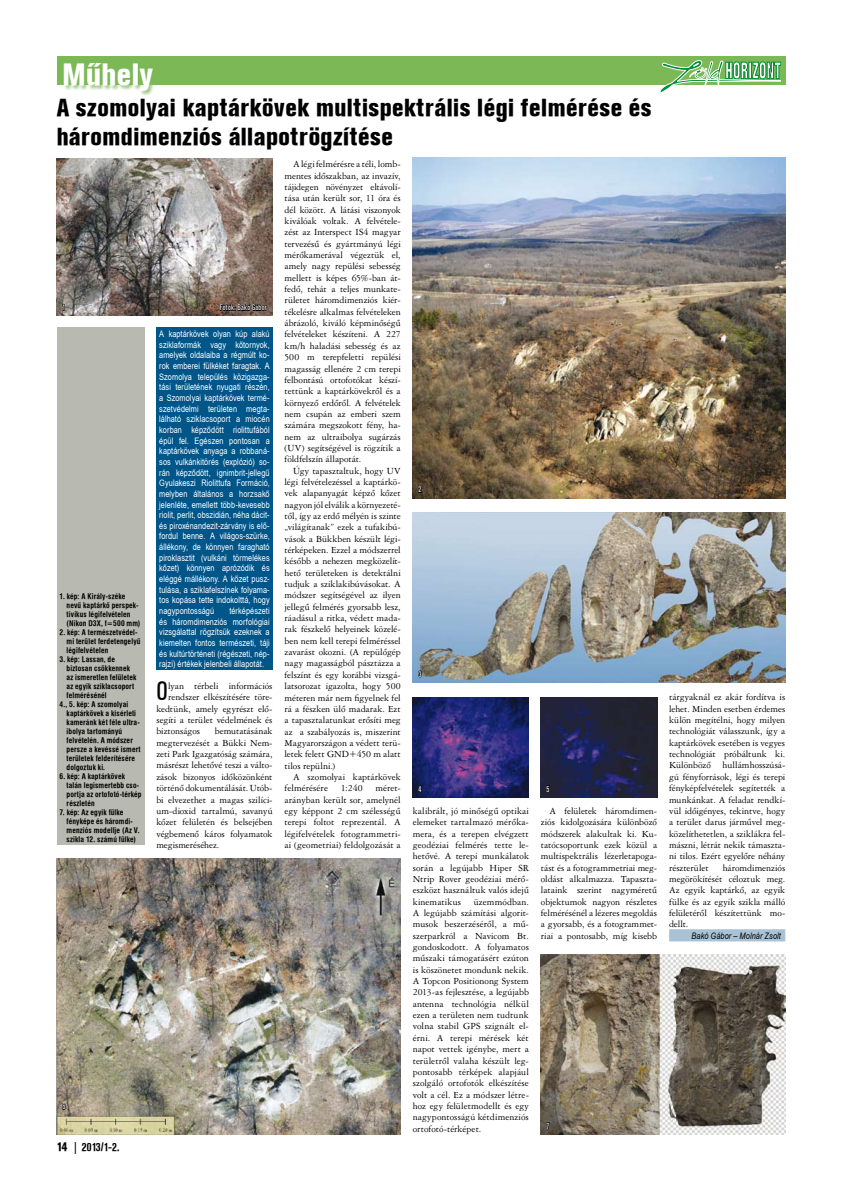
<style>
.page{position:relative;width:842px;height:1191px;background:#fff}
.page>*{position:absolute;margin:0;border:0;box-sizing:border-box;transform-origin:0 0}
.t1{font:700 30px "Akzidenz Grotesk Cn X PFL";color:#fff}
.t2{font:26.1px "Akzidenz Grotesk Cn PFL";color:#000}
.t3{font:700 24px/28.8px "Akzidenz Grotesk Cn X PFL";color:#000}
.t4{font:700 12px "Akzidenz Grotesk Cn PFL";color:#000}
.t5{font:10px/11.3px "American Garamond PFL";color:#000;text-align:justify}
.t6{font:9px/10.6px "Arial Nr PFL";letter-spacing:.005em;color:#fff;text-align:justify}
.t7{font:italic 9px "Arial Nr PFL";letter-spacing:.01em;color:#000}
.t8{font:8px "Akzidenz Grotesk Cn PFL";color:#fff}
.t9{font:700 7.5px/9px "Swiss 721 Cn PFL";letter-spacing:.02em;color:#000}
.s1{font-family:"Akzidenz Grotesk Cn X PFL"}
</style>
<div class="page">
<div style="left:57px;top:57px;width:728px;height:28px;background:#7cb956"></div>
<svg style="left:660px;top:60px;width:121px;height:33px"></svg>
<div style="left:64px;top:63px;width:554px;height:49px;background:#7cb956;opacity:.75"></div>
<div style="left:669px;top:929px;width:116px;height:12px;background:#a9c2d6"></div>
<div style="left:57px;top:328px;width:87px;height:517px;background:#b8b9b0"></div>
<img style="left:541px;top:954px;width:244px;height:180px">
<img style="left:57px;top:159px;width:216px;height:157px">
<img style="left:413px;top:512px;width:372px;height:170px">
<img style="left:57px;top:858px;width:344px;height:276px">
<img style="left:413px;top:697px;width:116px;height:101px">
<img style="left:541px;top:697px;width:116px;height:101px">
<img style="left:413px;top:158px;width:372px;height:340px">
<div style="left:156px;top:328px;width:117px;height:342px;background:#005589"></div>
<svg style="left:62px;top:303px;width:3px;height:8px"></svg>
<svg style="left:219px;top:297px;width:49px;height:19px"></svg>
<svg style="left:417px;top:485px;width:5px;height:8px"></svg>
<svg style="left:416px;top:666px;width:6px;height:12px"></svg>
<svg style="left:418px;top:785px;width:4px;height:7px"></svg>
<svg style="left:61px;top:1102px;width:5px;height:10px"></svg>
<svg style="left:546px;top:785px;width:5px;height:9px"></svg>
<svg style="left:546px;top:1118px;width:4px;height:11px"></svg>
<h1 class="t1" style="left:62px;top:55px;width:93px">Műhely</h1>
<h3 class="t3" style="left:57px;top:94px;width:597px">A szomolyai kaptárkövek multispektrális légi felmérése és háromdimenziós állapotrögzítése</h3>
<p class="t8" style="left:62px;top:302px;width:4px">1</p>
<p class="t8" style="left:220px;top:302px;width:48px">Fotók: Bakó Gábor</p>
<p class="t9" style="left:67px;top:592px;width:75px;text-indent:-7px">1. kép: A Király-széke nevű kaptárkő perspek&shy;tivikus légifelvételen (Nikon D3X, f=500 mm)</p>
<p class="t9" style="left:67px;top:628px;width:75px;text-indent:-7px">2. kép: A természetvédel&shy;mi terület ferdetengelyű légifelvételen</p>
<p class="t9" style="left:60px;top:655px;width:57px">3. kép: Lassan, de</p>
<p class="t9" style="left:67px;top:664px;width:65px">biztosan csökkennek</p>
<p class="t9" style="left:67px;top:673px;width:71px">az ismeretlen felületek</p>
<p class="t9" style="left:67px;top:682px;width:69px">az egyik sziklacsoport</p>
<p class="t9" style="left:67px;top:691px;width:42px">felmérésénél</p>
<p class="t9" style="left:60px;top:700px;width:70px">4., 5. kép: A szomolyai</p>
<p class="t9" style="left:67px;top:709px;width:71px">kaptárkövek a kísérleti</p>
<p class="t9" style="left:67px;top:718px;width:74px">kameránk két féle ultra-</p>
<p class="t9" style="left:67px;top:727px;width:57px">ibolya tartományú</p>
<p class="t9" style="left:67px;top:736px;width:68px">felvételén. A módszer</p>
<p class="t9" style="left:67px;top:745px;width:75px">persze a kevéssé ismert</p>
<p class="t9" style="left:67px;top:754px;width:70px">területek felderítésére</p>
<p class="t9" style="left:67px;top:763px;width:40px">dolgoztuk ki.</p>
<p class="t9" style="left:67px;top:772px;width:76px;text-indent:-7px">6. kép: A kaptárkövek talán legismertebb cso&shy;portja az ortofotó-térkép részletén</p>
<p class="t9" style="left:67px;top:808px;width:75px;text-indent:-7px">7. kép: Az egyik fülke fényképe és háromdi&shy;menziós modellje (Az V. szikla 12. számú fülke)</p>
<p class="t6" style="left:159px;top:328px;width:112px">A kaptárkövek olyan kúp alakú sziklaformák vagy kőtornyok, amelyek oldalaiba a régmúlt ko&shy;rok emberei fülkéket faragtak. A Szomolya település közigazga&shy;tási területének nyugati részén, a Szomolyai kaptárkövek termé&shy;szetvédelmi területen megta&shy;lálható sziklacsoport a miocén korban képződött riolittufából épül fel. Egészen pontosan a kaptárkövek anyaga a robbaná&shy;sos vulkánkitörés (explózió) so&shy;rán képződött, ignimbrit-jellegű Gyulakeszi Riolittufa Formáció, melyben általános a horzsakő jelenléte, emellett több-kevesebb riolit, perlit, obszidián, néha dácit&shy;és piroxénandezit-zárvány is elő&shy;fordul benne. A világos-szürke, állékony, de könnyen faragható piroklasztit (vulkáni törmelékes kőzet) könnyen aprózódik és eléggé mállékony. A kőzet pusz&shy;tulása, a sziklafelszínek folyama&shy;tos kopása tette indokolttá, hogy nagypontosságú</p>
<p class="t6" style="left:159px;top:605px;width:112px;text-indent:70px">térképészeti és háromdimenziós morfológiai vizsgálattal rögzítsük ezeknek a kiemelten fontos természeti, táji és kultúrtörténeti (régészeti, nép&shy;rajzi) értékek jelenbeli állapotát.</p>
<h2 class="t2" style="left:156px;top:675px;width:13px">O</h2>
<p class="t5" style="left:168px;top:680px;width:106px">lyan térbeli információs</p>
<p class="t5" style="left:168px;top:691px;width:106px">rendszer elkészítésére töre-</p>
<p class="t5" style="left:156px;top:703px;width:118px">kedtünk, amely egyrészt elő-</p>
<p class="t5" style="left:156px;top:714px;width:118px">segíti a terület védelmének és</p>
<p class="t5" style="left:156px;top:725px;width:45px">biztonságos</p>
<p class="t5" style="left:156px;top:725px;width:118px;text-indent:58px">bemutatásának megtervezését a Bükki Nem&shy;zeti Park Igazgatóság számára, másrészt lehetővé teszi a válto&shy;zások bizonyos időközönként történő dokumentálását. Utób&shy;bi elvezethet a magas szilíci&shy;um-dioxid tartalmú, savanyú kőzet felületén és belsejében végbemenő káros folyamatok megismeréséhez.</p>
<p class="t8" style="left:62px;top:1101px;width:5px">6</p>
<p class="t4" style="left:57px;top:1139px;width:64px"><span class="s1">14</span> | 2013/1-2.</p>
<p class="t5" style="left:285px;top:158px;width:118px;text-indent:9px">A légi felmérésre a téli, lomb&shy;mentes időszakban, az invazív, tájidegen növényzet eltávolí&shy;tása után került sor, 11 óra és dél között. A látási viszonyok kiválóak voltak. A felvétele&shy;zést az Interspect IS4 magyar tervezésű és gyártmányú légi mérőkamerával végeztük el, amely nagy repülési sebesség mellett is képes 65%-ban át&shy;fedő, tehát a teljes munkate&shy;rületet háromdimenziós kiér&shy;tékelésre alkalmas felvételeken ábrázoló, kiváló képminőségű felvételeket készíteni. A 227 km/h haladási sebesség és az 500 m terepfeletti repülési magasság ellenére 2 cm terepi felbontású ortofotókat készí&shy;tettünk a kaptárkövekről és a környező erdőről. A felvételek nem csupán az emberi szem számára megszokott fény, ha&shy;nem az ultraibolya sugárzás (UV) segítségével is rögzítik a földfelszín állapotát.</p>
<p class="t5" style="left:285px;top:465px;width:118px;text-indent:8px">Úgy tapasztaltuk, hogy UV légi felvételezéssel a kaptárkö&shy;vek alapanyagát képző kőzet nagyon jól elválik a környezeté&shy;től, így az erdő mélyén is szinte „világítanak” ezek a tufakibú&shy;vások a Bükkben készült légi&shy;térképeken. Ezzel a módszerrel később a nehezen megközelít&shy;hető területeken is detektálni tudjuk a sziklakibúvásokat. A módszer segítségével az ilyen jellegű felmérés gyorsabb lesz, ráadásul a ritka, védett mada&shy;rak fészkelő helyeinek közelé&shy;ben nem kell terepi felméréssel zavarást okozni. (A repülőgép nagy magasságból pásztázza a felszínt és egy korábbi vizsgá&shy;latsorozat igazolta, hogy 500 méteren már nem figyelnek fel rá a fészken ülő madarak. Ezt a tapasztalatunkat erősíti meg az a szabályozás is, miszerint Magyarországon a védett terü&shy;letek felett GND+450 m alatt tilos repülni.)</p>
<p class="t5" style="left:285px;top:771px;width:118px;text-indent:8px">A szomolyai kaptárkövek felmérésére</p>
<p class="t5" style="left:341px;top:782px;width:23px">1:240</p>
<p class="t5" style="left:285px;top:782px;width:118px;text-indent:91px">méret&shy;arányban került sor, amelynél egy képpont 2 cm szélességű terepi foltot reprezentál. A légifelvételek fotogrammetri&shy;ai (geometriai) feldolgozását a</p>
<p class="t8" style="left:418px;top:484px;width:5px">2</p>
<p class="t8" style="left:418px;top:669px;width:5px">3</p>
<p class="t8" style="left:418px;top:784px;width:5px">4</p>
<p class="t8" style="left:547px;top:784px;width:5px">5</p>
<p class="t5" style="left:413px;top:805px;width:118px">kalibrált, jó minőségű optikai elemeket tartalmazó mérőka&shy;mera, és a terepen elvégzett geodéziai felmérés tette le&shy;hetővé. A terepi munkálatok során a legújabb Hiper SR Ntrip Rover geodéziai mérő&shy;eszközt használtuk valós idejű kinematikus üzemmódban.<br>A legújabb számítási algorit&shy;musok beszerzéséről, a mű&shy;szerparkról a Navicom Bt. gondoskodott. A folyamatos műszaki támogatásért ezúton is köszönetet mondunk nekik.<br>A Topcon Positionong System 2013-as fejlesztése, a legújabb antenna technológia nélkül ezen a területen nem tudtunk volna stabil GPS szignált el&shy;érni. A terepi mérések két napot vettek igénybe, mert a területről valaha készült leg&shy;pontosabb térképek alapjául szolgáló ortofotók elkészítése volt a cél. Ez a módszer létre&shy;hoz egy felületmodellt és egy nagypontosságú kétdimenziós ortofotó-térképet.</p>
<p class="t5" style="left:541px;top:805px;width:118px;text-indent:9px">A felületek háromdimen&shy;ziós kidolgozására különböző módszerek alakultak ki. Ku&shy;tatócsoportunk ezek közül a multispektrális lézerletapoga&shy;tást és a fotogrammetriai meg&shy;oldást alkalmazza. Tapaszta&shy;lataink szerint nagyméretű objektumok nagyon részletes felmérésénél a lézeres megoldás a gyorsabb, és a fotogrammet&shy;riai a pontosabb, míg kisebb</p>
<p class="t8" style="left:547px;top:1120px;width:5px">7</p>
<p class="t5" style="left:669px;top:691px;width:118px">tárgyaknál ez akár fordítva is lehet. Minden esetben érdemes külön megítélni, hogy milyen technológiát válasszunk, így a kaptárkövek esetében is vegyes technológiát próbáltunk ki.<br>Különböző hullámhosszúsá&shy;gú fényforrások, légi és terepi fényképfelvételek segítették a munkánkat. A feladat rendkí&shy;vül időigényes, tekintve, hogy a terület darus járművel meg&shy;közelíthetetlen, a sziklákra fel&shy;mászni, létrát nekik támaszta&shy;ni tilos. Ezért egyelőre néhány részterület</p>
<p class="t5" style="left:669px;top:861px;width:118px;text-indent:54px">háromdimenziós megörökítését céloztuk meg.<br>Az egyik kaptárkő, az egyik fülke és az egyik szikla málló felületéről készítettünk mo&shy;dellt.</p>
<p class="t7" style="left:691px;top:929px;width:91px">Bakó Gábor – Molnár Zsolt</p>
</div>
